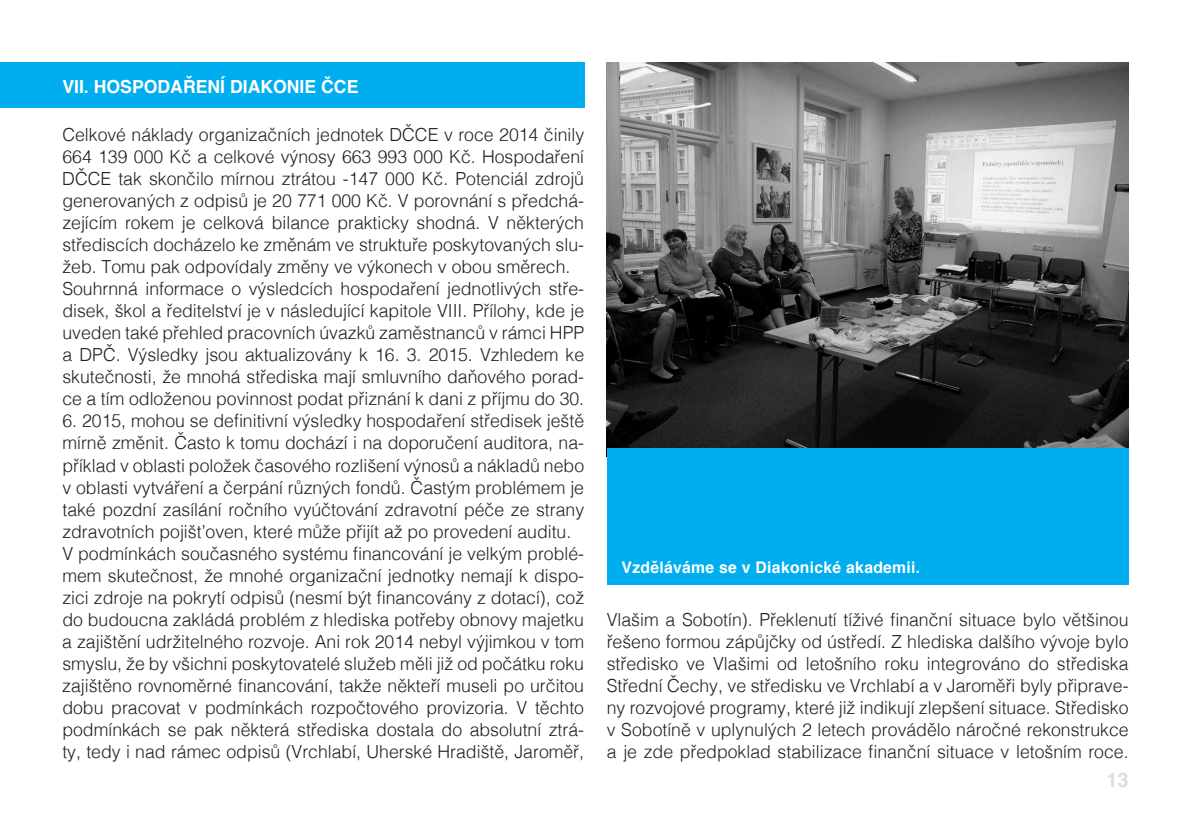
<style>
.page{position:relative;width:1191px;height:840px;background:#fff}
.page>*{position:absolute;margin:0;border:0;box-sizing:border-box;transform-origin:0 0}
.t1{font:700 20px "Helvetica";color:#dcdddf}
.t2{font:300 18px/22px "Helvetica";color:#231f20}
.t3{font:700 18px "Helvetica";color:#fff}
.t4{font:700 16px "Helvetica";letter-spacing:.02em;color:#fff}
</style>
<div class="page">
<div style="left:0;top:62px;width:584px;height:46px;background:#00aeef"></div>
<img style="left:607px;top:62px;width:521px;height:386px">
<div style="left:607px;top:448px;width:521px;height:136px;background:#00aeef"></div>
<p class="t3" style="left:62px;top:72px;width:297px">VII. HOSPODAŘENÍ DIAKONIE ČCE</p>
<p class="t2" style="left:62px;top:122px;width:523px">Celkové náklady organizačních jednotek DČCE v roce 2014 činily 664 139 000 Kč a celkové výnosy 663 993 000 Kč. Hospodaření DČCE tak skončilo mírnou ztrátou -147 000 Kč. Potenciál zdrojů generovaných z odpisů je 20 771 000 Kč. V porovnání s předchá&shy;zejícím rokem je celková bilance prakticky shodná. V některých střediscích docházelo ke změnám ve struktuře poskytovaných slu&shy;žeb. Tomu pak odpovídaly změny ve výkonech v obou směrech.<br>Souhrnná informace o výsledcích hospodaření jednotlivých stře&shy;disek, škol a ředitelství je v následující kapitole VIII. Přílohy, kde je uveden také přehled pracovních úvazků zaměstnanců v rámci HPP a DPČ. Výsledky jsou aktualizovány k 16. 3. 2015. Vzhledem ke skutečnosti, že mnohá střediska mají smluvního daňového porad&shy;ce a tím odloženou povinnost podat přiznání k dani z příjmu do 30.</p>
<p class="t2" style="left:62px;top:408px;width:523px">6. 2015, mohou se definitivní výsledky hospodaření středisek ještě mírně změnit. Často k tomu dochází i na doporučení auditora, na&shy;příklad v oblasti položek časového rozlišení výnosů a nákladů nebo v oblasti vytváření a čerpání různých fondů. Častým problémem je také pozdní zasílání ročního vyúčtování zdravotní péče ze strany zdravotních pojišťoven, které může přijít až po provedení auditu.<br>V podmínkách současného systému financování je velkým problé&shy;mem skutečnost, že mnohé organizační jednotky nemají k dispo&shy;zici zdroje na pokrytí odpisů (nesmí být financovány z dotací), což do budoucna zakládá problém z hlediska potřeby obnovy majetku a zajištění udržitelného rozvoje. Ani rok 2014 nebyl výjimkou v tom smyslu, že by všichni poskytovatelé služeb měli již od počátku roku zajištěno rovnoměrné financování, takže někteří museli po určitou dobu pracovat v podmínkách rozpočtového provizoria. V těchto podmínkách se pak některá střediska dostala do absolutní ztrá&shy;ty, tedy i nad rámec odpisů (Vrchlabí, Uherské Hradiště, Jaroměř,</p>
<p class="t4" style="left:621px;top:554px;width:300px">Vzděláváme se v Diakonické akademii.</p>
<p class="t2" style="left:607px;top:607px;width:523px;text-align:justify">Vlašim a Sobotín). Překlenutí tíživé finanční situace bylo většinou řešeno formou zápůjčky od ústředí. Z hlediska dalšího vývoje bylo středisko ve Vlašimi od letošního roku integrováno do střediska Střední Čechy, ve středisku ve Vrchlabí a v Jaroměři byly připrave&shy;ny rozvojové programy, které již indikují zlepšení situace. Středisko v Sobotíně v uplynulých 2 letech provádělo náročné rekonstrukce a je zde předpoklad stabilizace finanční situace v letošním roce.</p>
<p class="t1" style="left:1106px;top:763px;width:24px">13</p>
</div>
